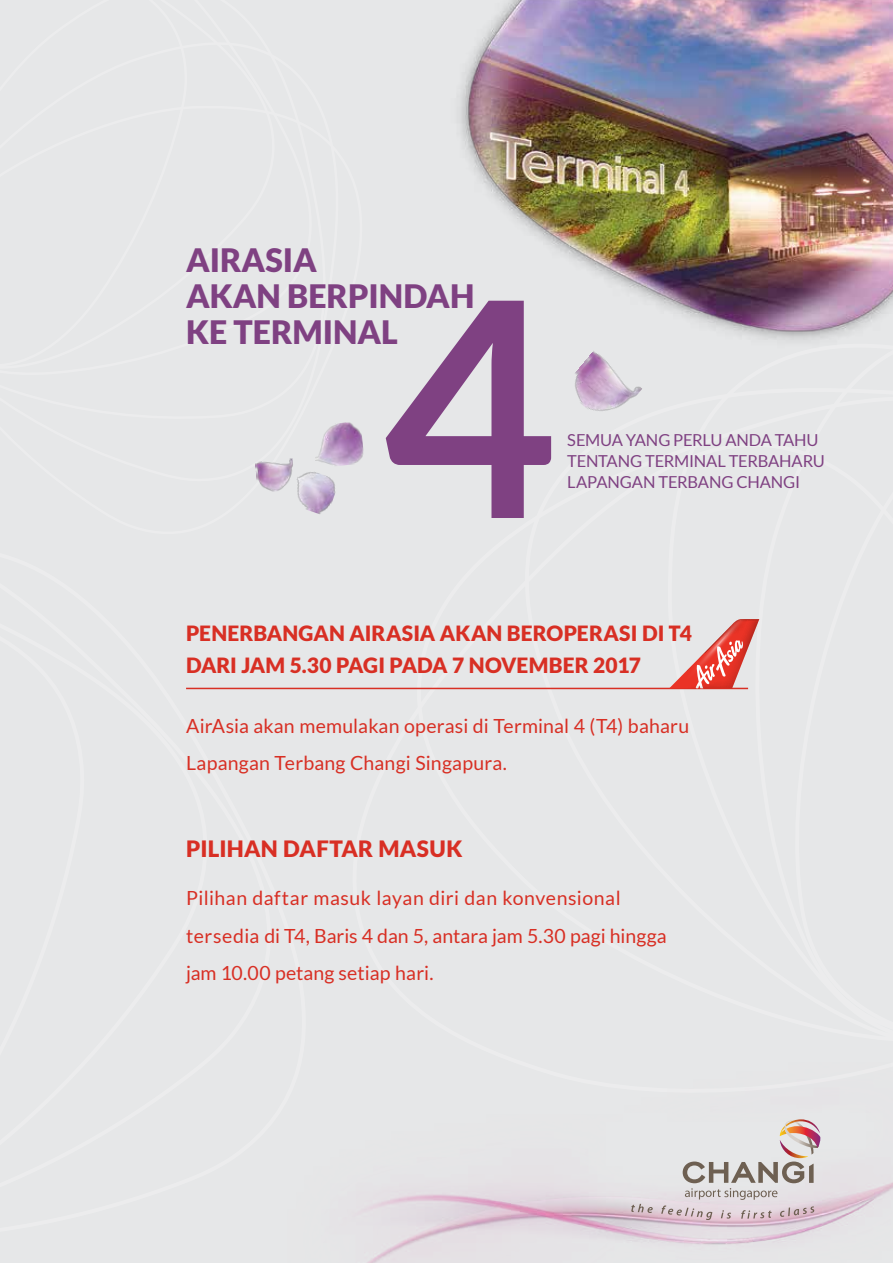
<style>
.page{position:relative;width:893px;height:1263px;background:#e6e7e8}
.page>*{position:absolute;margin:0;border:0;box-sizing:border-box;transform-origin:0 0}
.t1{font:700 300.3px "Lato";color:#7f4182}
.t2{font:900 32.25px/36px "Lato";color:#7f4182}
.t3{font:900 22.5px "Lato";letter-spacing:.01em;color:#d82f24}
.t4{font:900 21px/31.5px "Lato";color:#d82f24}
.t5{font:19.5px/37.5px "Lato";letter-spacing:.01em;color:#d82f24}
.t6{font:16.5px/21px "Lato";letter-spacing:-.01em;color:#7f4182}
</style>
<div class="page">
<img style="left:460px;top:0;width:433px;height:340px">
<img style="left:358px;top:1136px;width:535px;height:127px">
<svg style="left:631px;top:1204px;width:22px;height:9px"></svg>
<svg style="left:661px;top:1119px;width:159px;height:101px"></svg>
<img style="left:315px;top:422px;width:49px;height:44px">
<img style="left:296px;top:472px;width:40px;height:42px">
<img style="left:255px;top:458px;width:38px;height:34px">
<img style="left:575px;top:351px;width:67px;height:60px">
<hr style="left:186px;top:688px;width:562px;height:1px;background:#d82f24">
<svg style="left:669px;top:619px;width:90px;height:69px"></svg>
<h2 class="t2" style="left:186px;top:241px;width:290px">AIRASIA<br>AKAN BERPINDAH<br>KE TERMINAL</h2>
<h1 class="t1" style="left:385px;top:188px;width:176px">4</h1>
<p class="t6" style="left:567px;top:430px;width:259px">SEMUA YANG PERLU ANDA TAHU<br>TENTANG TERMINAL TERBAHARU<br>LAPANGAN TERBANG CHANGI</p>
<p class="t4" style="left:186px;top:617px;width:507px">PENERBANGAN AIRASIA AKAN BEROPERASI DI T4<br>DARI JAM 5.30 PAGI PADA 7 NOVEMBER 2017</p>
<p class="t5" style="left:186px;top:707px;width:505px">AirAsia akan memulakan operasi di Terminal 4 (T4) baharu<br>Lapangan Terbang Changi Singapura.</p>
<p class="t3" style="left:186px;top:836px;width:278px">PILIHAN DAFTAR MASUK</p>
<p class="t5" style="left:186px;top:879px;width:482px">Pilihan daftar masuk layan diri dan konvensional tersedia di T4, Baris 4 dan 5, antara jam 5.30 pagi hingga jam 10.00 petang setiap hari.</p>
</div>
